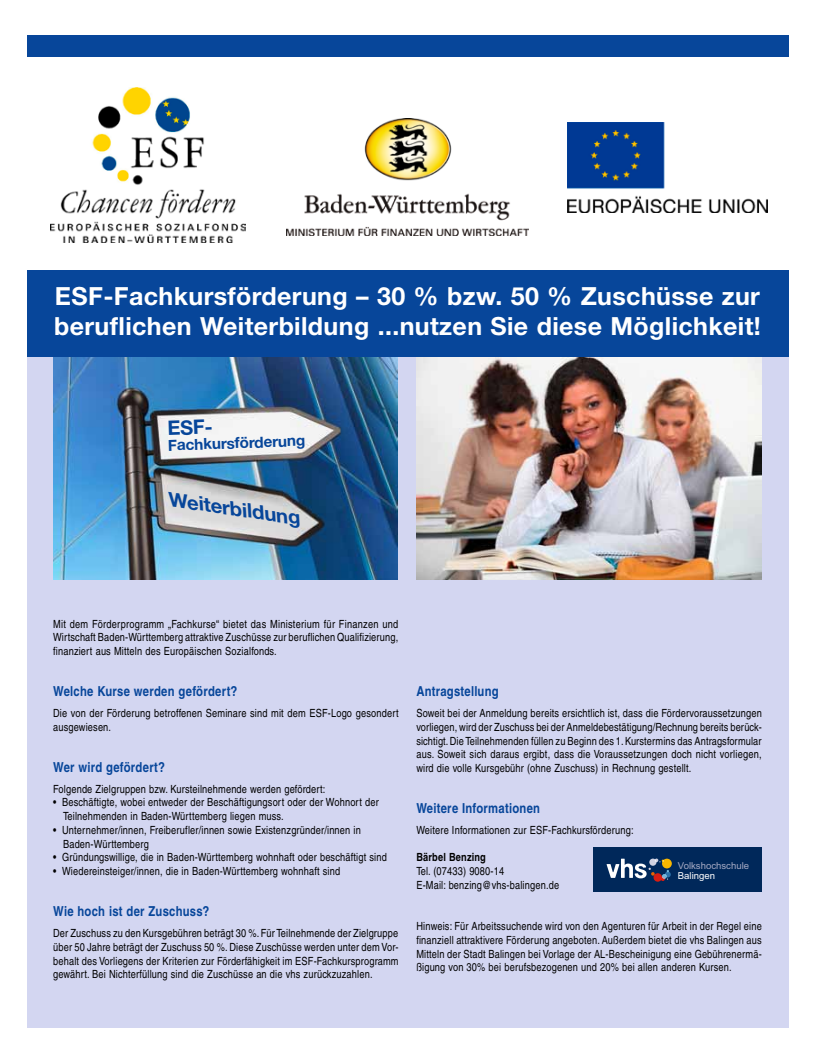
<style>
.page{position:relative;width:815px;height:1063px;background:#fff}
.page>*{position:absolute;margin:0;border:0;box-sizing:border-box;transform-origin:0 0}
.t1{font:700 25px/30px "Helvetica Neue LT Std";letter-spacing:.015em;color:#fff}
.t2{font:700 20px "Helvetica Neue LT Std";color:#07469a}
.t3{font:italic 700 19.5px "Helvetica Neue LT Std";color:#07469a;scale:1.06 1}
.t4{font:700 15.38px "Helvetica Neue LT Std";color:#07469a}
.t5{font:700 condensed 13.75px "Helvetica LT";letter-spacing:.015em;color:#07469a}
.t6{font:condensed 11.25px/13.8px "Helvetica LT";letter-spacing:.015em;color:#000;text-align:justify}
.t7{font:700 condensed 11.25px "Helvetica LT";letter-spacing:.015em;color:#000}
.t8{font:9.62px "Arial";color:#a5a9c3}
.t9{font:9.62px "Arial";color:#fff}
</style>
<div class="page">
<div style="left:27px;top:270px;width:761px;height:758px;background:#d3d6f1"></div>
<img style="left:51px;top:87px;width:194px;height:156px">
<img style="left:286px;top:118px;width:243px;height:118px">
<img style="left:568px;top:123px;width:200px;height:89px">
<img style="left:416px;top:357px;width:346px;height:223px">
<img style="left:53px;top:357px;width:345px;height:223px">
<div style="left:27px;top:270px;width:761px;height:87px;background:#07469a"></div>
<div style="left:594px;top:848px;width:168px;height:44px;background:#00285a"></div>
<svg style="left:607px;top:859px;width:65px;height:23px"></svg>
<div style="left:27px;top:35px;width:761px;height:22px;background:#07469a"></div>
<h1 class="t1" style="left:54px;top:280px;width:708px">ESF-Fachkursförderung – 30 % bzw. 50 % Zuschüsse zur beruflichen Weiterbildung ...nutzen Sie diese Möglichkeit!</h1>
<h2 class="t2" style="left:167px;top:416px;width:49px;rotate:-2deg">ESF-</h2>
<h3 class="t4" style="left:168px;top:436px;width:139px;rotate:-2deg">Fachkursförderung</h3>
<h3 class="t3" style="left:172px;top:487px;width:127px;rotate:8deg">Weiterbildung</h3>
<p class="t6" style="left:53px;top:617px;width:347px">Mit dem Förderprogramm „Fachkurse“ bietet das Ministerium für Finanzen und Wirtschaft Baden-Württemberg attraktive Zuschüsse zur beruflichen Qualifizierung, finanziert aus Mitteln des Europäischen Sozialfonds.</p>
<p class="t5" style="left:53px;top:683px;width:186px">Welche Kurse werden gefördert?</p>
<p class="t6" style="left:53px;top:706px;width:347px">Die von der Förderung betroffenen Seminare sind mit dem ESF-Logo gesondert ausgewiesen.</p>
<p class="t5" style="left:53px;top:759px;width:113px">Wer wird gefördert?</p>
<p class="t6" style="left:53px;top:782px;width:274px">Folgende Zielgruppen bzw. Kursteilnehmende werden gefördert:</p>
<p class="t6" style="left:63px;top:796px;width:317px;text-indent:-10px">• Beschäftigte, wobei entweder der Beschäftigungsort oder der Wohnort der<br>Teilnehmenden in Baden-Württemberg liegen muss.</p>
<p class="t6" style="left:63px;top:823px;width:299px;text-indent:-10px">• Unternehmer/innen, Freiberufler/innen sowie Existenzgründer/innen in<br>Baden-Württemberg</p>
<p class="t6" style="left:53px;top:851px;width:335px">• Gründungswillige, die in Baden-Württemberg wohnhaft oder beschäftigt sind</p>
<p class="t6" style="left:53px;top:864px;width:289px">• Wiedereinsteiger/innen, die in Baden-Württemberg wohnhaft sind</p>
<p class="t5" style="left:53px;top:903px;width:158px">Wie hoch ist der Zuschuss?</p>
<p class="t6" style="left:53px;top:926px;width:347px">Der Zuschuss zu den Kursgebühren beträgt 30 %. Für Teilnehmende der Zielgruppe über 50 Jahre beträgt der Zuschuss 50 %. Diese Zuschüsse werden unter dem Vor&shy;behalt des Vorliegens der Kriterien zur Förderfähigkeit im ESF-Fachkursprogramm gewährt. Bei Nichterfüllung sind die Zuschüsse an die vhs zurückzuzahlen.</p>
<p class="t5" style="left:416px;top:683px;width:84px">Antragstellung</p>
<p class="t6" style="left:416px;top:706px;width:347px">Soweit bei der Anmeldung bereits ersichtlich ist, dass die Fördervoraussetzungen vorliegen, wird der Zuschuss bei der Anmeldebestätigung/Rechnung bereits berück&shy;sichtigt. Die Teilnehmenden füllen zu Beginn des 1. Kurstermins das Antragsformular aus. Soweit sich daraus ergibt, dass die Voraussetzungen doch nicht vorliegen, wird die volle Kursgebühr (ohne Zuschuss) in Rechnung gestellt.</p>
<p class="t5" style="left:416px;top:800px;width:125px">Weitere Informationen</p>
<p class="t6" style="left:416px;top:823px;width:219px">Weitere Informationen zur ESF-Fachkursförderung:</p>
<p class="t7" style="left:416px;top:851px;width:71px">Bärbel Benzing</p>
<p class="t6" style="left:416px;top:864px;width:144px">Tel. (07433) 9080-14<br>E-Mail: benzing@vhs-balingen.de</p>
<p class="t6" style="left:416px;top:919px;width:347px">Hinweis: Für Arbeitssuchende wird von den Agenturen für Arbeit in der Regel eine finanziell attraktivere Förderung angeboten. Außerdem bietet die vhs Balingen aus Mitteln der Stadt Balingen bei Vorlage der AL-Bescheinigung eine Gebührenermä&shy;ßigung von 30% bei berufsbezogenen und 20% bei allen anderen Kursen.</p>
<p class="t8" style="left:678px;top:859px;width:73px">Volkshochschule</p>
<p class="t9" style="left:678px;top:869px;width:39px">Balingen</p>
</div>
